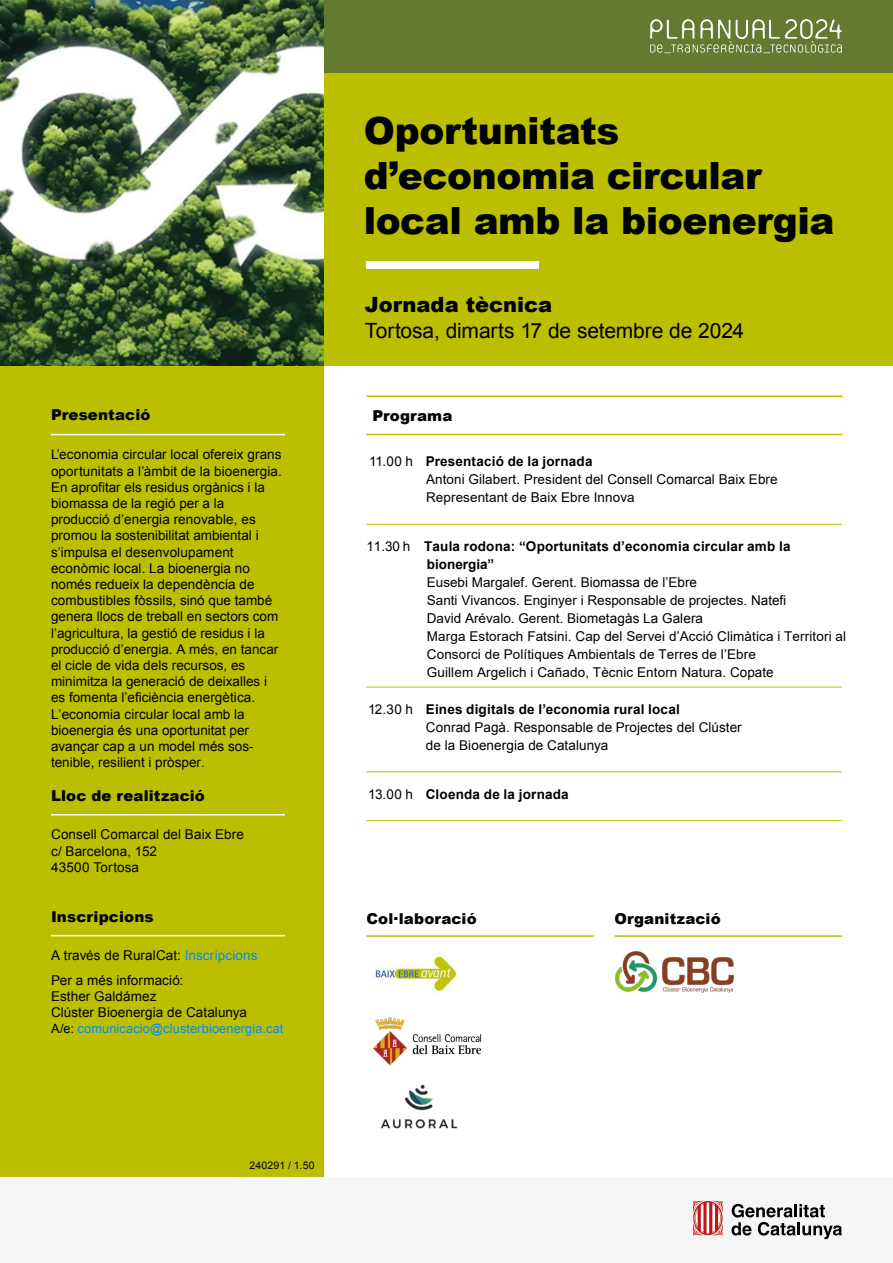
<style>
.page{position:relative;width:893px;height:1263px;background:#fff}
.page>*{position:absolute;margin:0;border:0;box-sizing:border-box;transform-origin:0 0}
.t1{font:900 37.5px/45px "Arial";letter-spacing:-.01em;color:#000}
.t2{font:21px "Arial";letter-spacing:-.005em;color:#000}
.t3{font:900 21px "Arial";letter-spacing:.005em;color:#000}
.t4{font:900 15px "Arial";letter-spacing:.01em;color:#020304}
.P3{font:13.5px/16.2px "Arial";letter-spacing:.005em;color:#000}
.t5{font:700 13.5px "Arial";letter-spacing:.015em;color:#000}
.P3-2{font:12.75px "Arial";letter-spacing:.01em;color:#008dff}
.t6{font:10.5px "Arial";letter-spacing:.02em;color:#000}
.s1{color:#008dff}
.s2{color:#000}
.s3{font-weight:400}
.s4{font-weight:700}
</style>
<div class="page">
<div style="left:0;top:366px;width:323px;height:811px;background:#bcbf00"></div>
<div style="left:323px;top:0;width:570px;height:366px;background:#bcbf00"></div>
<div style="left:323px;top:0;width:570px;height:72px;background:#647a30"></div>
<svg style="left:650px;top:19px;width:192px;height:34px"></svg>
<div style="left:0;top:1177px;width:892px;height:86px;background:#f6f6f6"></div>
<svg style="left:693px;top:1200px;width:30px;height:35px"></svg>
<svg style="left:731px;top:1204px;width:111px;height:35px"></svg>
<div style="left:366px;top:261px;width:173px;height:7px;background:#fff"></div>
<img style="left:0;top:0;width:323px;height:366px">
<hr style="left:51px;top:434px;width:234px;height:1px;background:#fff">
<hr style="left:51px;top:814px;width:234px;height:1px;background:#fff">
<hr style="left:51px;top:935px;width:234px;height:1px;background:#fff">
<hr style="left:366px;top:395px;width:477px;height:2px;background:#bcbf00">
<hr style="left:366px;top:434px;width:477px;height:1px;background:#bcbf00">
<hr style="left:366px;top:524px;width:476px;height:1px;background:#bcbf00">
<hr style="left:366px;top:687px;width:476px;height:1px;background:#bcbf00">
<hr style="left:366px;top:771px;width:476px;height:1px;background:#bcbf00">
<hr style="left:366px;top:820px;width:476px;height:1px;background:#bcbf00">
<hr style="left:366px;top:935px;width:228px;height:2px;background:#bcbf00">
<hr style="left:614px;top:935px;width:228px;height:2px;background:#bcbf00">
<img style="left:615px;top:952px;width:119px;height:41px">
<img style="left:380px;top:1084px;width:78px;height:45px">
<img style="left:373px;top:1017px;width:109px;height:49px">
<img style="left:375px;top:953px;width:81px;height:40px">
<h6 class="t4" style="left:51px;top:404px;width:101px">Presentació</h6>
<p class="P3" style="left:51px;top:447px;width:232px">L’economia circular local ofereix grans oportunitats a l’àmbit de la bioenergia.<br>En aprofitar els residus orgànics i la biomassa de la regió per a la producció d’energia renovable, es promou la sostenibilitat ambiental i s’impulsa el desenvolupament econòmic local. La bioenergia no només redueix la dependència de combustibles fòssils, sinó que també genera llocs de treball en sectors com l’agricultura, la gestió de residus i la producció d’energia. A més, en tancar el cicle de vida dels recursos, es minimitza la generació de deixalles i es fomenta l’eficiència energètica.<br>L’economia circular local amb la bioenergia és una oportunitat per avançar cap a un model més sos&shy;tenible, resilient i pròsper.</p>
<h6 class="t4" style="left:51px;top:784px;width:155px">Lloc de realització</h6>
<p class="P3" style="left:51px;top:827px;width:194px">Consell Comarcal del Baix Ebre</p>
<p class="P3" style="left:51px;top:843px;width:107px">c/ Barcelona, 152</p>
<p class="P3" style="left:51px;top:859px;width:90px">43500 Tortosa</p>
<h6 class="t4" style="left:51px;top:905px;width:104px">Inscripcions</h6>
<p class="P3" style="left:51px;top:948px;width:208px">A través de RuralCat: <span class="s1">Inscripcions</span></p>
<p class="P3" style="left:51px;top:972px;width:134px">Per a més informació:</p>
<p class="P3" style="left:51px;top:988px;width:107px">Esther Galdámez</p>
<p class="P3" style="left:51px;top:1005px;width:198px">Clúster Bioenergia de Catalunya</p>
<p class="P3-2" style="left:51px;top:1020px;width:234px"><span class="s2">A/e:</span> comunicacio@clusterbioenergia.cat</p>
<p class="t6" style="left:250px;top:1158px;width:67px">240291 / 1.50</p>
<h1 class="t1" style="left:364px;top:107px;width:472px">Oportunitats d’economia circular local amb la bioenergia</h1>
<h2 class="t3" style="left:365px;top:289px;width:189px">Jornada tècnica</h2>
<h3 class="t2" style="left:365px;top:316px;width:381px">Tortosa, dimarts 17 de setembre de 2024</h3>
<h4 class="t4" style="left:372px;top:404px;width:82px">Programa</h4>
<p class="t5" style="left:369px;top:453px;width:225px"><span class="s3">11.00 h</span> Presentació de la jornada</p>
<p class="P3" style="left:426px;top:470px;width:353px;line-height:18px">Antoni Gilabert. President del Consell Comarcal Baix Ebre<br>Representant de Baix Ebre Innova</p>
<p class="t5" style="left:366px;top:537px;width:426px"><span class="s3">11.30 h</span> Taula rodona: “Oportunitats d’economia circular amb la</p>
<p class="P3" style="left:427px;top:555px;width:421px;line-height:18px"><span class="s4">bionergia”<br></span>Eusebi Margalef. Gerent. Biomassa de l’Ebre<br>Santi Vivancos. Enginyer i Responsable de projectes. Natefi<br>David Arévalo. Gerent. Biometagàs La Galera<br>Marga Estorach Fatsini. Cap del Servei d’Acció Climàtica i Territori al Consorci de Polítiques Ambientals de Terres de l’Ebre<br>Guillem Argelich i Cañado, Tècnic Entorn Natura. Copate</p>
<p class="t5" style="left:368px;top:700px;width:313px"><span class="s3">12.30 h</span> Eines digitals de l’economia rural local</p>
<p class="P3" style="left:426px;top:718px;width:317px;line-height:18px">Conrad Pagà. Responsable de Projectes del Clúster de la Bioenergia de Catalunya</p>
<p class="t5" style="left:368px;top:785px;width:202px"><span class="s3">13.00 h</span> Cloenda de la jornada</p>
<p class="t4" style="left:366px;top:908px;width:112px">Col·laboració</p>
<p class="t4" style="left:614px;top:908px;width:108px">Organització</p>
</div>
